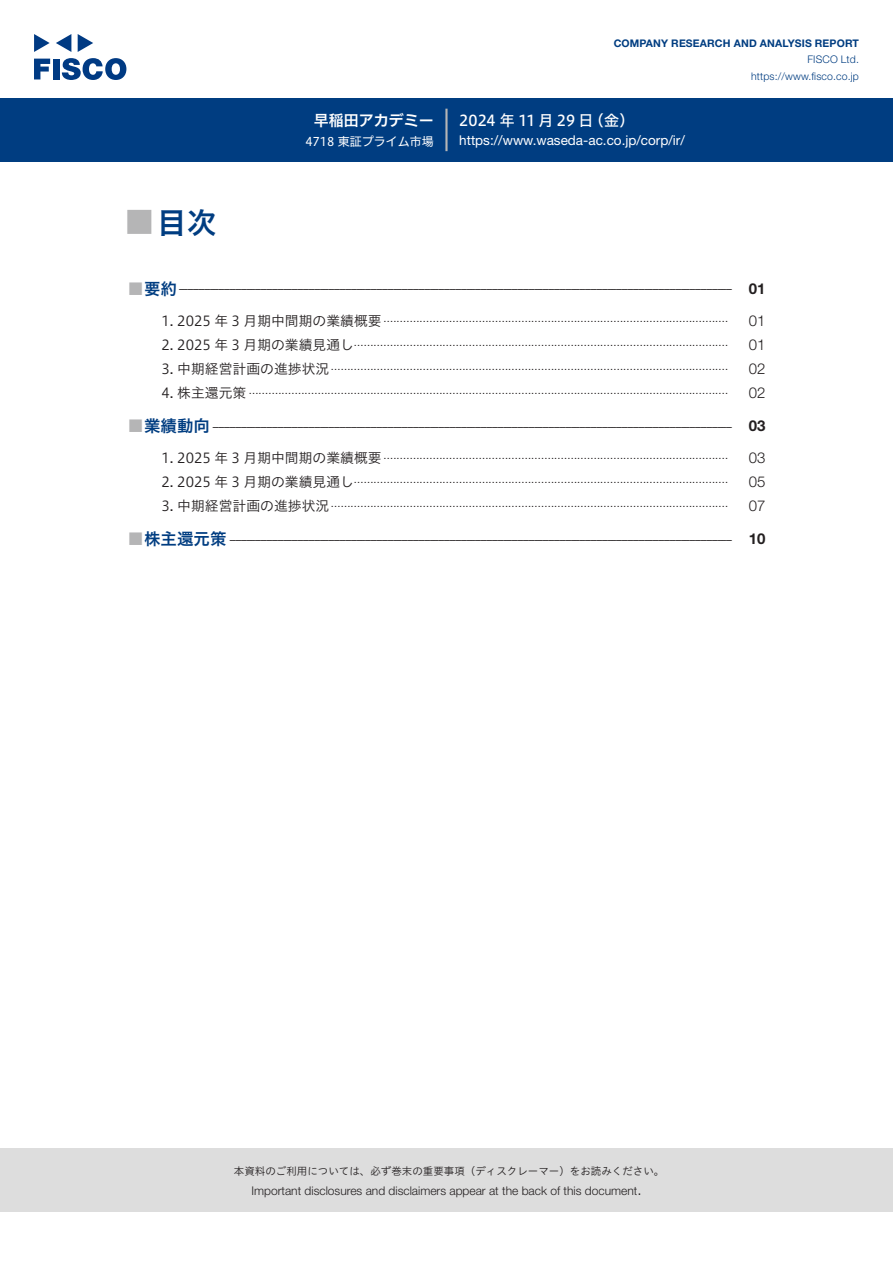
<style>
.page{position:relative;width:893px;height:1263px;background:#fff}
.page>*{position:absolute;margin:0;border:0;box-sizing:border-box;transform-origin:0 0}
.t1{font:30px "Hiragino UD Sans Std N W6";color:#003d81}
.t2{font:24px "Hiragino UD Sans Std W6";color:#b5b5b6}
.t3{font:16.5px "Hiragino UD Sans Std W6";color:#003d81}
.t4{font:300 15px "Helvetica Neue LT Std";color:#231f20}
.t5{font:15px "Hiragino UD Sans F Std N W5";letter-spacing:.005em;color:#fff}
.t6{font:15px "Hiragino UD Sans F Std N W6";color:#fff}
.t7{font:700 15px "Helvetica Neue LT Std";color:#231f20}
.t8{font:13.8px "Hiragino UD Sans Std W3";color:#231f20}
.t9{font:13.5px "Helvetica Neue LT Std";color:#fff}
.t10{font:12px "Hiragino UD Sans Std W3";color:#231f20}
.t11{font:300 12px "Helvetica Neue LT Std";color:#231f20}
.t12{font:12px "Hiragino UD Sans F Std N W4";color:#fff}
.t13{font:10.5px "Hiragino UD Sans Std W3";color:#231f20}
.t14{font:700 10.5px "Helvetica Neue LT Std";letter-spacing:.015em;color:#003d81}
.t15{font:300 10.5px/16.5px "Helvetica Neue LT Std";letter-spacing:.015em;color:#003d81;text-align:right}
.t16{font:9px "Hiragino UD Sans Std W3";color:#231f20}
.s1{color:#b5b5b6}
</style>
<div class="page">
<div style="left:0;top:1148px;width:893px;height:64px;background:#ddd"></div>
<svg style="left:34px;top:59px;width:16px;height:20px"></svg>
<div style="left:53px;top:59px;width:6px;height:20px;background:#003a83"></div>
<svg style="left:62px;top:58px;width:64px;height:22px"></svg>
<svg style="left:34px;top:34px;width:16px;height:18px"></svg>
<svg style="left:78px;top:34px;width:15px;height:18px"></svg>
<svg style="left:56px;top:34px;width:15px;height:18px"></svg>
<div style="left:0;top:98px;width:893px;height:64px;background:#003d81"></div>
<hr style="left:445px;top:109px;width:3px;height:42px;background:#b5b5b6">
<p class="t2" style="left:128px;top:204px;width:25px">█</p>
<p class="t1" style="left:157px;top:199px;width:61px">目次</p>
<h3 class="t6" style="left:314px;top:109px;width:122px">早稲田アカデミー</h3>
<h3 class="t12" style="left:305px;top:132px;width:130px">4718 東証プライム市場</h3>
<p class="t14" style="left:614px;top:37px;width:247px">COMPANY RESEARCH AND ANALYSIS REPORT</p>
<p class="t15" style="left:751px;top:51px;width:109px">FISCO Ltd. https://www.fisco.co j p.</p>
<h3 class="t5" style="left:589px;top:109px;width:47px">（金(</h3>
<h3 class="t5" style="left:459px;top:109px;width:136px">2024 年 11 月 29 日</h3>
<h3 class="t9" style="left:459px;top:132px;width:227px">https://www.waseda-ac.co j p. /corp /i r/</h3>
<p class="t3" style="left:128px;top:276px;width:51px"><span class="s1">■</span>要約</p>
<p class="t10" style="left:177px;top:280px;width:557px">-----------------------------------------------------------------------------------------------------------------------------------------------------------------------------------------------------</p>
<p class="t8" style="left:162px;top:310px;width:222px">1. 2025 年 3 月期中間期の業績概要</p>
<p class="t16" style="left:384px;top:312px;width:346px">.........................................................................................................</p>
<p class="t8" style="left:162px;top:334px;width:194px">2. 2025 年 3 月期の業績見通し</p>
<p class="t16" style="left:354px;top:336px;width:375px">..................................................................................................................</p>
<p class="t8" style="left:162px;top:358px;width:169px">3. 中期経営計画の進捗状況</p>
<p class="t16" style="left:331px;top:360px;width:398px">.........................................................................................................................</p>
<p class="t8" style="left:162px;top:382px;width:86px">4. 株主還元策</p>
<p class="t16" style="left:249px;top:384px;width:480px">..................................................................................................................................................</p>
<p class="t3" style="left:128px;top:413px;width:84px"><span class="s1">■</span>業績動向</p>
<p class="t10" style="left:210px;top:417px;width:524px">-----------------------------------------------------------------------------------------------------------------------------------------------------------------------------------------</p>
<p class="t8" style="left:162px;top:447px;width:222px">1. 2025 年 3 月期中間期の業績概要</p>
<p class="t16" style="left:384px;top:449px;width:346px">.........................................................................................................</p>
<p class="t8" style="left:162px;top:471px;width:194px">2. 2025 年 3 月期の業績見通し</p>
<p class="t16" style="left:354px;top:473px;width:375px">..................................................................................................................</p>
<p class="t8" style="left:162px;top:495px;width:169px">3. 中期経営計画の進捗状況</p>
<p class="t16" style="left:331px;top:497px;width:398px">.........................................................................................................................</p>
<p class="t3" style="left:128px;top:526px;width:101px"><span class="s1">■</span>株主還元策</p>
<p class="t10" style="left:227px;top:530px;width:508px">-----------------------------------------------------------------------------------------------------------------------------------------------------------------------------------</p>
<p class="t7" style="left:749px;top:279px;width:18px">01</p>
<p class="t4" style="left:749px;top:311px;width:18px">01</p>
<p class="t4" style="left:749px;top:335px;width:18px">01</p>
<p class="t4" style="left:749px;top:359px;width:18px">02</p>
<p class="t4" style="left:749px;top:383px;width:18px">02</p>
<p class="t7" style="left:749px;top:416px;width:18px">03</p>
<p class="t4" style="left:749px;top:448px;width:18px">03</p>
<p class="t4" style="left:749px;top:472px;width:18px">05</p>
<p class="t4" style="left:749px;top:496px;width:18px">07</p>
<p class="t7" style="left:749px;top:529px;width:18px">10</p>
<p class="t13" style="left:234px;top:1163px;width:432px">本資料のご利用については、必ず巻末の重要事項（ディスクレーマー）をお読みください。</p>
<h3 class="t4" style="left:637px;top:1180px;width:6px">.</h3>
<h3 class="t11" style="left:251px;top:1183px;width:387px">Important disclosures and disclaimers appear at the back of this document</h3>
</div>
